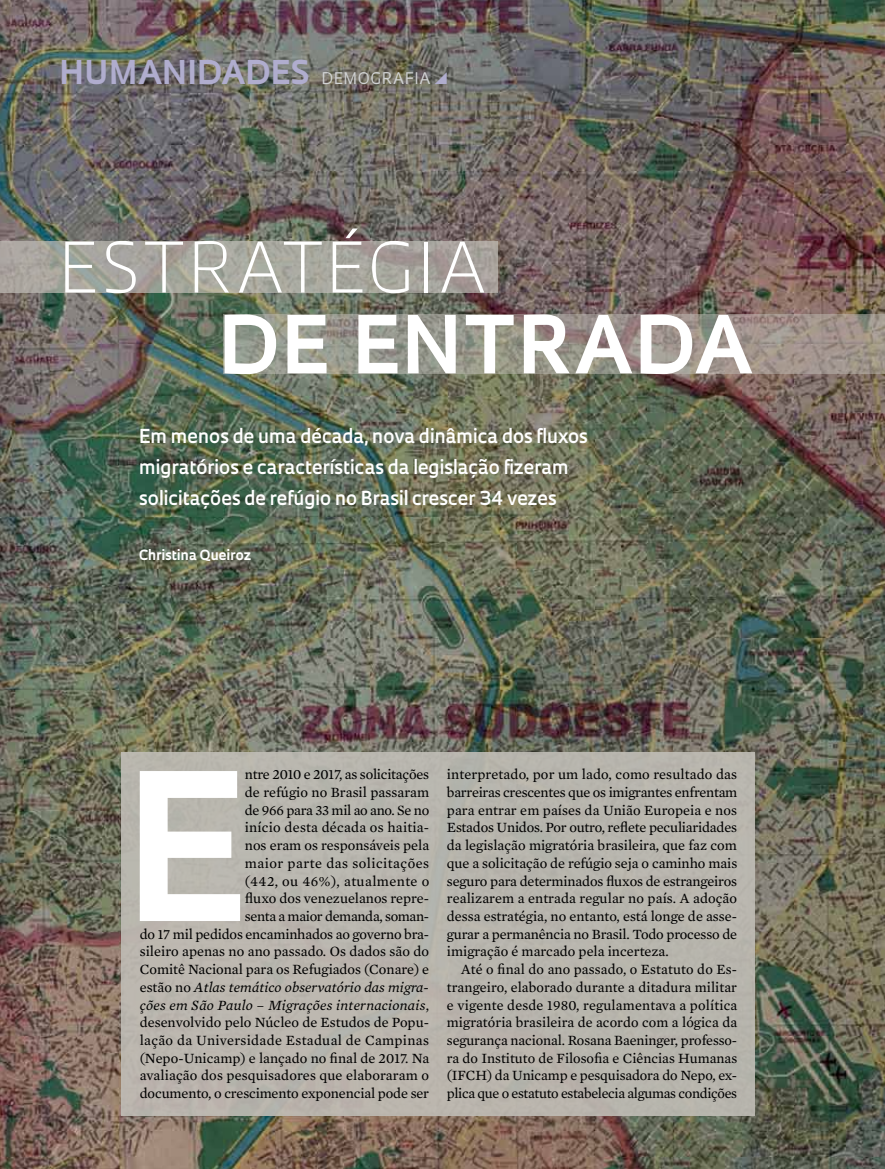
<style>
.page{position:relative;width:885px;height:1169px;background:#fff}
.page>*{position:absolute;margin:0;border:0;box-sizing:border-box;transform-origin:0 0}
.t1{font:700 199.05px "Oculum";color:#fff}
.t2{font:700 77.55px "Oculum";letter-spacing:.04em;color:#fff}
.t3{font:300 67.5px "Oculum";letter-spacing:.04em;color:#fff}
.t4{font:700 31.95px "Oculum";letter-spacing:.015em;color:#b0adce}
.t5{font:600 18.75px/30.9px "Oculum";letter-spacing:-.015em;color:#fff}
.t6{font:14.4px/17.7px "Mercury Text G2";color:#000;text-align:justify}
.t7{font:700 13.65px "Oculum";color:#fff}
.s1{font-weight:400;font-size:15.6px;color:#d1d3d4}
.s2{font-style:italic}
</style>
<div class="page">
<img style="left:0;top:0;width:885px;height:1168px">
<div style="left:121px;top:752px;width:634px;height:363px;background:#b8b5ad"></div>
<svg style="left:0;top:241px;width:497px;height:52px;background:#a6a49c"></svg>
<svg style="left:224px;top:314px;width:661px;height:59px;background:#989288"></svg>
<svg style="left:80px;top:1126px;width:7px;height:7px"></svg>
<svg style="left:435px;top:72px;width:12px;height:12px"></svg>
<h3 class="t4" style="left:59px;top:50px;width:373px">HUMANIDADES <span class="s1">DEMOGRAFIA</span></h3>
<h3 class="t3" style="left:59px;top:221px;width:430px">ESTRATÉGIA</h3>
<h2 class="t2" style="left:217px;top:292px;width:534px">DE ENTRADA</h2>
<h3 class="t5" style="left:139px;top:419px;width:450px">Em menos de uma década, nova dinâmica dos fluxos migratórios e características da legislação fizeram solicitações de refúgio no Brasil crescer 34 vezes</h3>
<p class="t7" style="left:139px;top:545px;width:114px">CHRISTINA QUEIROZ</p>
<p class="t6" style="left:140px;top:765px;width:291px;text-align:right">ntre 2010 e 2017, as solicitações<br>de refúgio no Brasil passaram<br>de 966 para 33 mil ao ano. Se no<br>início desta década os haitia-<br>nos eram os responsáveis pela<br>maior parte das solicitações<br>(442, ou 46%), atualmente o<br>fluxo dos venezuelanos repre-<br>senta a maior demanda, soman-<br>do 17 mil pedidos encaminhados ao governo bra&shy;sileiro apenas no ano passado. Os dados são do Comitê Nacional para os Refugiados (Conare) e estão no <span class="s2">Atlas temático observatório das migra&shy;ções em São Paulo – Migrações internacionais</span>, desenvolvido pelo Núcleo de Estudos de Popu&shy;lação da Universidade Estadual de Campinas (Nepo-Unicamp) e lançado no final de 2017. Na avaliação dos pesquisadores que elaboraram o documento, o crescimento exponencial pode ser</p>
<h1 class="t1" style="left:120px;top:711px;width:102px">E</h1>
<p class="t6" style="left:447px;top:765px;width:292px">interpretado, por um lado, como resultado das barreiras crescentes que os imigrantes enfrentam para entrar em países da União Europeia e nos Estados Unidos. Por outro, reflete peculiaridades da legislação migratória brasileira, que faz com que a solicitação de refúgio seja o caminho mais seguro para determinados fluxos de estrangeiros realizarem a entrada regular no país. A adoção dessa estratégia, no entanto, está longe de asse&shy;gurar a permanência no Brasil. Todo processo de imigração é marcado pela incerteza.</p>
<p class="t6" style="left:447px;top:959px;width:292px;text-indent:14px">Até o final do ano passado, o Estatuto do Es&shy;trangeiro, elaborado durante a ditadura militar e vigente desde 1980, regulamentava a política migratória brasileira de acordo com a lógica da segurança nacional. Rosana Baeninger, professo&shy;ra do Instituto de Filosofia e Ciências Humanas (IFCH) da Unicamp e pesquisadora do Nepo, ex&shy;plica que o estatuto estabelecia algumas condições</p>
</div>
